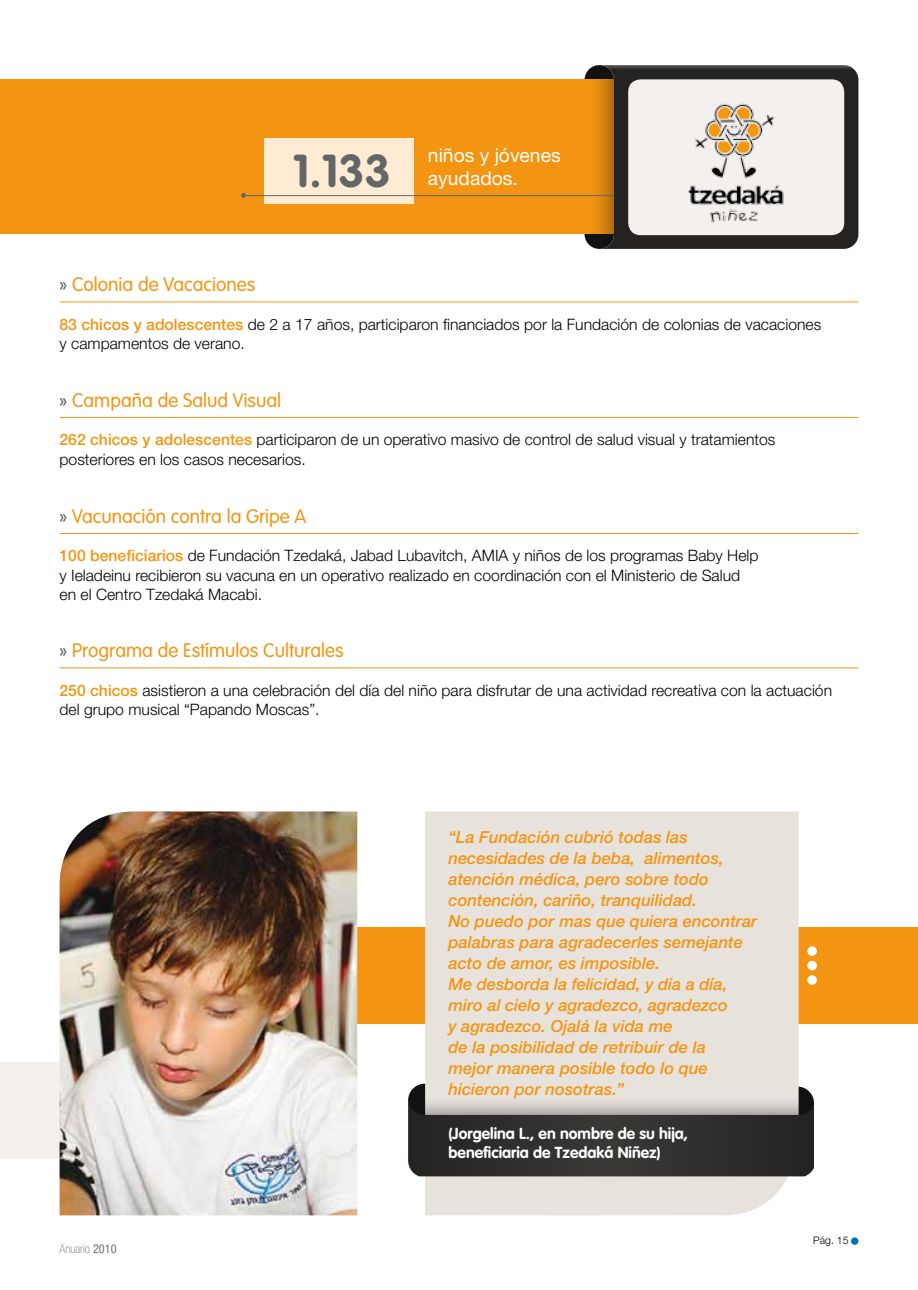
<style>
.page{position:relative;width:918px;height:1290px;background:#fff}
.page>*{position:absolute;margin:0;border:0;box-sizing:border-box;transform-origin:0 0}
.t1{font:700 45.5px "VAG Rounded Std";color:#646567}
.t2{font:300 19.25px "VAG Rounded Std";color:#f39512}
.t3{font:19.25px "Helvetica Neue LT Std";color:#fff}
.t4{font:italic 500 16.62px/21px "Helvetica Neue LT Std";color:#f39512}
.t5{font:300 15.75px/19.2px "Helvetica Neue LT Std";color:#000}
.t6{font:700 15.75px/19.2px "VAG Rounded Std";color:#fff}
.t7{font:100 condensed 12.25px "Helvetica Neue LT Std";color:#707172}
.t8{font:300 10.5px "Helvetica Neue LT Std";color:#000}
.s1{color:#646567}
.s2{font-weight:500;color:#f39512}
.s3{font-weight:400}
</style>
<div class="page">
<div style="left:851px;top:1237px;width:7px;height:8px;background:#0074b7;border-radius:50%"></div>
<div style="left:0;top:1062px;width:60px;height:96px;background:#f4f0ee"></div>
<svg style="left:781px;top:1086px;width:33px;height:34px"></svg>
<div style="left:408px;top:1083px;width:33px;height:34px;background:#111211;border-radius:50%"></div>
<div style="left:357px;top:927px;width:561px;height:96px;background:#f39512"></div>
<div style="left:425px;top:811px;width:373px;height:404px;background:#e8e2dd"></div>
<div style="left:425px;top:1095px;width:373px;height:33px;background:#e7e1dc"></div>
<div style="left:584px;top:219px;width:30px;height:30px;background:#111211;border-radius:50%"></div>
<svg style="left:584px;top:65px;width:30px;height:30px"></svg>
<div style="left:0;top:80px;width:674px;height:154px;background:#f39512"></div>
<div style="left:264px;top:138px;width:150px;height:65px;background:#feebd4"></div>
<svg style="left:241px;top:193px;width:5px;height:5px"></svg>
<div style="left:587px;top:80px;width:44px;height:154px;background:#ee9211"></div>
<hr style="left:243px;top:195px;width:377px;height:1px;background:#646567">
<svg style="left:599px;top:65px;width:259px;height:184px;background:#443724"></svg>
<div style="left:628px;top:79px;width:216px;height:156px;background:#f4f0ee;border-radius:12px"></div>
<img style="left:647px;top:79px;width:176px;height:145px">
<img style="left:60px;top:811px;width:297px;height:404px">
<svg style="left:408px;top:1098px;width:406px;height:78px;background:#4f4d4b"></svg>
<hr style="left:60px;top:301px;width:798px;height:1px;background:#f39512">
<hr style="left:60px;top:417px;width:798px;height:1px;background:#f39512">
<hr style="left:60px;top:667px;width:798px;height:1px;background:#f39512">
<div style="left:807px;top:946px;width:10px;height:10px;background:#fff;border-radius:50%"></div>
<div style="left:807px;top:961px;width:10px;height:9px;background:#fff;border-radius:50%"></div>
<div style="left:807px;top:975px;width:10px;height:10px;background:#fff;border-radius:50%"></div>
<hr style="left:60px;top:533px;width:798px;height:1px;background:#f39512">
<h1 class="t1" style="left:293px;top:144px;width:100px">1.133</h1>
<p class="t3" style="left:428px;top:143px;width:134px">niños y jóvenes</p>
<p class="t3" style="left:428px;top:166px;width:91px">ayudados.</p>
<p class="t2" style="left:60px;top:274px;width:197px"><span class="s1">»</span> Colonia de Vacaciones</p>
<p class="t5" style="left:60px;top:314px;width:763px"><span class="s2">83 chicos y adolescentes</span> de 2 a 17 años, participaron financiados por la Fundación de colonias de vacaciones y campamentos de verano.</p>
<p class="t2" style="left:60px;top:389px;width:223px"><span class="s1">»</span> Campaña de Salud Visual</p>
<p class="t5" style="left:60px;top:430px;width:717px"><span class="s2">262 chicos y adolescentes</span> participaron de un operativo masivo de control de salud visual y tratamientos posteriores en los casos necesarios.</p>
<p class="t2" style="left:60px;top:505px;width:248px"><span class="s1">»</span> Vacunación contra la Gripe A</p>
<p class="t5" style="left:60px;top:546px;width:700px"><span class="s2">100 beneficiarios</span> de Fundación Tzedaká, Jabad Lubavitch, AMIA y niños de los programas Baby Help y Ieladeinu recibieron su vacuna en un operativo realizado en coordinación con el Ministerio de Salud en el Centro Tzedaká Macabi.</p>
<p class="t2" style="left:60px;top:639px;width:286px"><span class="s1">»</span> Programa de Estímulos Culturales</p>
<p class="t5" style="left:60px;top:680px;width:774px"><span class="s2">250 chicos</span> asistieron a una celebración del día del niño para disfrutar de una actividad recreativa con la actuación del grupo musical “Papando Moscas”.</p>
<p class="t4" style="left:448px;top:826px;width:310px">“La Fundación cubrió todas las necesidades de la beba, alimentos, atención médica, pero sobre todo contención, cariño, tranquilidad.<br>No puedo por mas que quiera encontrar palabras para agradecerles semejante acto de amor, es imposible.<br>Me desborda la felicidad, y día a día, miro al cielo y agradezco, agradezco<br>y agradezco. Ojalá la vida me<br>de la posibilidad de retribuir de la<br>mejor manera posible todo lo que hicieron por nosotras.”</p>
<p class="t7" style="left:60px;top:1241px;width:59px">Anuario <span class="s3">2010</span></p>
<p class="t6" style="left:448px;top:1124px;width:241px">(Jorgelina L., en nombre de su hija, beneficiaria de Tzedaká Niñez)</p>
<p class="t8" style="left:813px;top:1234px;width:37px">Pág. 15</p>
</div>
